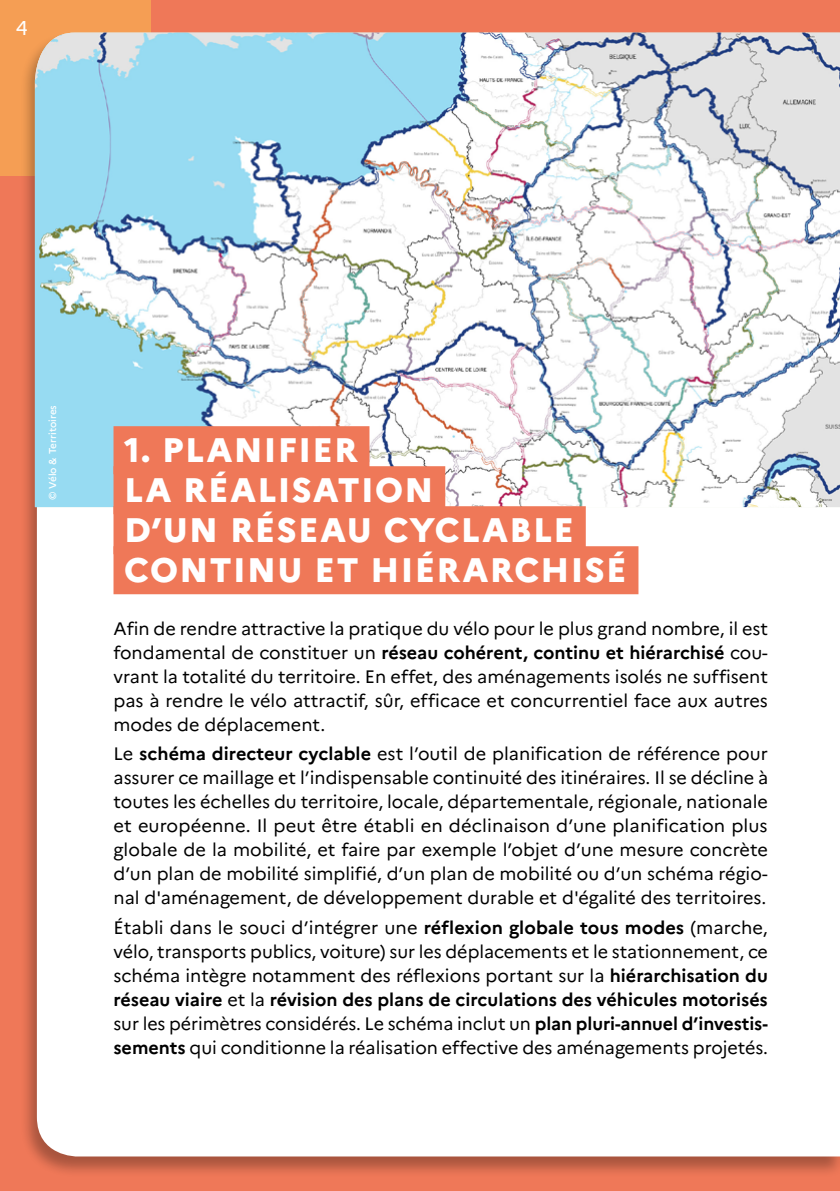
<style>
.page{position:relative;width:840px;height:1191px;background:#fff}
.page>*{position:absolute;margin:0;border:0;box-sizing:border-box;transform-origin:0 0}
.Titre_1{font:800 34px/40px "Marianne";letter-spacing:.04em;color:#fff}
.t1{font:20px "Marianne";color:#fff}
.texte_courant{font:18px/24px "Marianne";color:#000;text-align:justify}
.copyright{font:500 10px "Marianne";color:#fff}
.s1{font-weight:700}
</style>
<div class="page">
<div style="left:0;top:0;width:839px;height:1191px;background:#ef7858"></div>
<div style="left:0;top:0;width:150px;height:176px;background:#f59e54"></div>
<svg style="left:839px;top:34px;width:1px;height:473px"></svg>
<div style="left:19px;top:32px;width:820px;height:1145px;background:#000;opacity:.3"></div>
<div style="left:37px;top:507px;width:802px;height:649px;background:#fff"></div>
<img style="left:35px;top:33px;width:804px;height:474px">
<div style="left:113px;top:426px;width:256px;height:48px;background:#ef7858"></div>
<div style="left:113px;top:466px;width:332px;height:48px;background:#ef7858"></div>
<div style="left:113px;top:506px;width:472px;height:48px;background:#ef7858"></div>
<div style="left:113px;top:546px;width:525px;height:48px;background:#ef7858"></div>
<p class="t1" style="left:16px;top:16px;width:13px">4</p>
<p class="copyright" style="left:47px;top:500px;width:97px;rotate:-90deg">© Vélo &amp; Territoires</p>
<p class="Titre_1" style="left:124px;top:430px;width:503px">1. PLANIFIER<br>LA RÉALISATION<br>D’UN RÉSEAU CYCLABLE<br>CONTINU ET HIÉRARCHISÉ</p>
<p class="texte_courant" style="left:113px;top:616px;width:655px">Afin de rendre attractive la pratique du vélo pour le plus grand nombre, il est fondamental de constituer un <span class="s1">réseau cohérent, continu et hiérarchisé</span> cou&shy;vrant la totalité du territoire. En effet, des aménagements isolés ne suffisent pas à rendre le vélo attractif, sûr, efficace et concurrentiel face aux autres modes de déplacement.</p>
<p class="texte_courant" style="left:113px;top:742px;width:655px">Le <span class="s1">schéma directeur cyclable</span> est l’outil de planification de référence pour assurer ce maillage et l’indispensable continuité des itinéraires. Il se décline à toutes les échelles du territoire, locale, départementale, régionale, nationale et européenne. Il peut être établi en déclinaison d’une planification plus globale de la mobilité, et faire par exemple l’objet d’une mesure concrète d’un plan de mobilité simplifié, d’un plan de mobilité ou d’un schéma régio&shy;nal d'aménagement, de développement durable et d'égalité des territoires.</p>
<p class="texte_courant" style="left:113px;top:915px;width:655px">Établi dans le souci d’intégrer une <span class="s1">réflexion globale tous modes</span> (marche, vélo, transports publics, voiture) sur les déplacements et le stationnement, ce schéma intègre notamment des réflexions portant sur la <span class="s1">hiérarchisation du réseau viaire</span> et la <span class="s1">révision des plans de circulations des véhicules motorisés </span>sur les périmètres considérés. Le schéma inclut un <span class="s1">plan pluri-annuel d’investis&shy;sements</span> qui conditionne la réalisation effective des aménagements projetés.</p>
</div>
